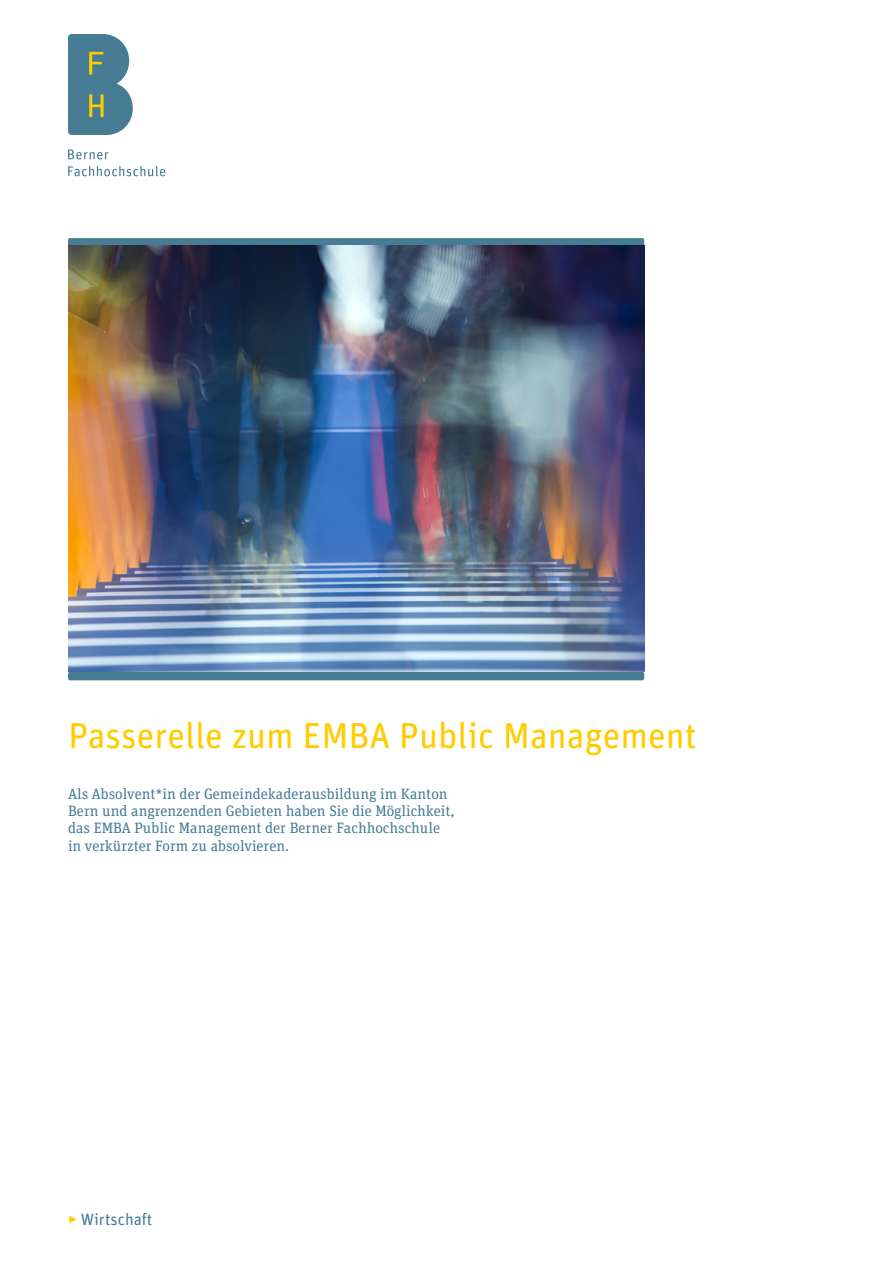
<style>
.page{position:relative;width:893px;height:1263px;background:#fff}
.page>*{position:absolute;margin:0;border:0;box-sizing:border-box;transform-origin:0 0}
.t1{font:36px "Unit Rounded Pro";color:#fc0}
.t2{font:16.5px "Unit Rounded Pro";color:#467d95}
.t3{font:15px/17px "Unit Slab Pro";color:#467d95}
.s1{font-weight:300;color:#fc0}
</style>
<div class="page">
<svg style="left:68px;top:238px;width:577px;height:9px;background:#48778f"></svg>
<div style="left:68px;top:672px;width:576px;height:8px;background:#467d95;border-radius:2px"></div>
<svg style="left:68px;top:34px;width:65px;height:101px;background:#618e99"></svg>
<svg style="left:68px;top:150px;width:40px;height:9px"></svg>
<svg style="left:68px;top:166px;width:97px;height:10px"></svg>
<img style="left:68px;top:246px;width:576px;height:426px">
<h1 class="t1" style="left:68px;top:711px;width:630px">Passerelle zum EMBA Public Management</h1>
<p class="t3" style="left:68px;top:785px;width:388px">Als Absolvent*in der Gemeindekaderausbildung im Kanton Bern und angrenzenden Gebieten haben Sie die Möglichkeit, das EMBA Public Management der Berner Fachhochschule in verkürzter Form zu absolvieren.</p>
<p class="t2" style="left:68px;top:1207px;width:86px"><span class="s1">‣</span> Wirtschaft</p>
</div>
